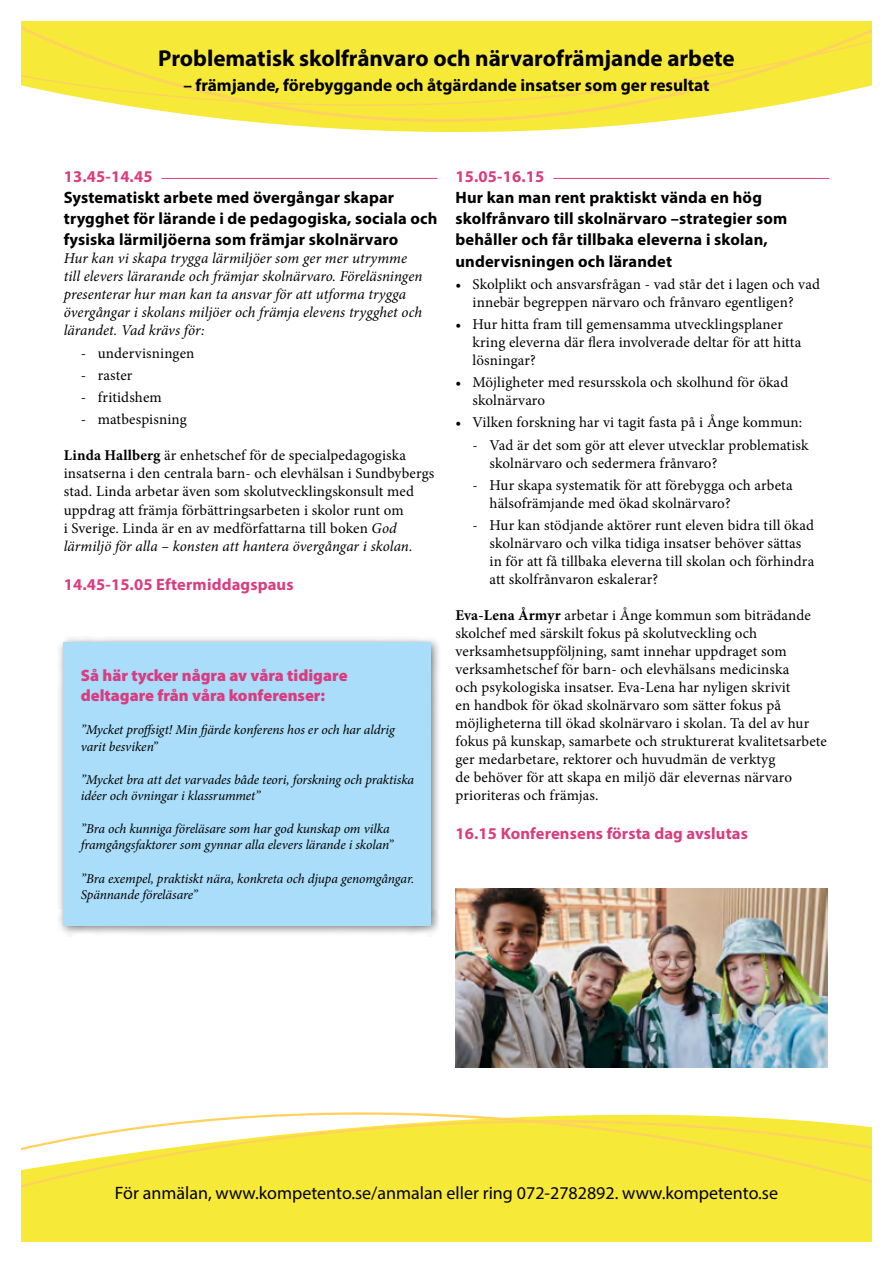
<style>
.page{position:relative;width:893px;height:1263px;background:#fff}
.page>*{position:absolute;margin:0;border:0;box-sizing:border-box;transform-origin:0 0}
.t1{font:700 23.1px "Myriad Pro";color:#000}
.t2{font:18px "Myriad Pro";color:#000}
.t3{font:700 17.25px "Myriad Pro";color:#000}
.t4{font:700 16.5px/21px "Myriad Pro";letter-spacing:.01em;color:#000}
.t5{font:700 16.5px "Myriad Pro";letter-spacing:.01em;color:#da3c81}
.t6{font:900 16.5px/19.8px "Myriad Pro";color:#da3c81}
.t7{font:15px/18px "Minion Pro";letter-spacing:.005em;color:#000}
.t8{font:italic 15px/18px "Minion Pro";letter-spacing:.005em;color:#000}
.t9{font:italic 13.5px/16.2px "Minion Pro";letter-spacing:-.01em;color:#000}
.s1{font-weight:700}
.s2{font-style:italic}
</style>
<div class="page">
<svg style="left:21px;top:1067px;width:851px;height:175px"></svg>
<svg style="left:21px;top:1105px;width:851px;height:3px"></svg>
<svg style="left:21px;top:1108px;width:851px;height:108px;fill:#f7e938"></svg>
<hr style="left:162px;top:178px;width:275px;height:1px;background:#da3c81">
<div style="left:58px;top:636px;width:383px;height:300px;background:#000;opacity:.55"></div>
<div style="left:64px;top:642px;width:367px;height:283px;background:#a9ddf9"></div>
<hr style="left:553px;top:178px;width:276px;height:1px;background:#da3c81">
<svg style="left:163px;top:111px;width:578px;height:22px;fill:#f7e938"></svg>
<svg style="left:21px;top:21px;width:851px;height:90px;background:#f7e841"></svg>
<img style="left:455px;top:889px;width:373px;height:178px">
<h1 class="t1" style="left:158px;top:43px;width:578px">Problematisk skolfrånvaro och närvarofrämjande arbete</h1>
<p class="t3" style="left:183px;top:74px;width:528px">– främjande, förebyggande och åtgärdande insatser som ger resultat</p>
<p class="t5" style="left:64px;top:166px;width:90px">13.45-14.45</p>
<p class="t4" style="left:64px;top:187px;width:375px">Systematiskt arbete med övergångar skapar trygghet för lärande i de pedagogiska, sociala och fysiska lärmiljöerna som främjar skolnärvaro</p>
<p class="t8" style="left:64px;top:250px;width:360px">Hur kan vi skapa trygga lärmiljöer som ger mer utrymme till elevers lärarande och främjar skolnärvaro. Föreläsningen presenterar hur man kan ta ansvar för att utforma trygga övergångar i skolans miljöer och främja elevens trygghet och lärandet. Vad krävs för:</p>
<p class="t7" style="left:81px;top:344px;width:115px">- undervisningen</p>
<p class="t7" style="left:81px;top:366px;width:53px">- raster</p>
<p class="t7" style="left:81px;top:388px;width:83px">- fritidshem</p>
<p class="t7" style="left:81px;top:411px;width:107px">- matbespisning</p>
<p class="t7" style="left:64px;top:447px;width:372px"><span class="s1">Linda Hallberg</span> är enhetschef för de specialpedagogiska insatserna i den centrala barn- och elevhälsan i Sundbybergs stad. Linda arbetar även som skolutvecklingskonsult med uppdrag att främja förbättringsarbeten i skolor runt om<br>i Sverige. Linda är en av medförfattarna till boken <span class="s2">God lärmiljö för alla – konsten att hantera övergångar i skolan.</span></p>
<p class="t5" style="left:64px;top:573px;width:231px">14.45-15.05 Eftermiddagspaus</p>
<p class="t6" style="left:81px;top:666px;width:268px">Så här tycker några av våra tidigare deltagare från våra konferenser:</p>
<p class="t9" style="left:81px;top:722px;width:315px">”Mycket proffsigt! Min fjärde konferens hos er och har aldrig varit besviken”</p>
<p class="t9" style="left:81px;top:771px;width:335px">”Mycket bra att det varvades både teori, forskning och praktiska idéer och övningar i klassrummet”</p>
<p class="t9" style="left:81px;top:821px;width:314px">”Bra och kunniga föreläsare som har god kunskap om vilka framgångsfaktorer som gynnar alla elevers lärande i skolan”</p>
<p class="t9" style="left:81px;top:870px;width:335px">”Bra exempel, praktiskt nära, konkreta och djupa genomgångar.<br>Spännande föreläsare”</p>
<p class="t5" style="left:455px;top:166px;width:90px">15.05-16.15</p>
<p class="t4" style="left:455px;top:187px;width:333px">Hur kan man rent praktiskt vända en hög skolfrånvaro till skolnärvaro –strategier som behåller och får tillbaka eleverna i skolan, undervisningen och lärandet</p>
<p class="t7" style="left:472px;top:275px;width:349px;text-indent:-17px">• Skolplikt och ansvarsfrågan - vad står det i lagen och vad innebär begreppen närvaro och frånvaro egentligen?</p>
<p class="t7" style="left:472px;top:315px;width:330px;text-indent:-17px">• Hur hitta fram till gemensamma utvecklingsplaner kring eleverna där flera involverade deltar för att hitta lösningar?</p>
<p class="t7" style="left:472px;top:373px;width:317px;text-indent:-17px">• Möjligheter med resursskola och skolhund för ökad skolnärvaro</p>
<p class="t7" style="left:455px;top:414px;width:348px">• Vilken forskning har vi tagit fasta på i Ånge kommun:</p>
<p class="t7" style="left:489px;top:436px;width:321px;text-indent:-17px">- Vad är det som gör att elever utvecklar problematisk skolnärvaro och sedermera frånvaro?</p>
<p class="t7" style="left:490px;top:476px;width:305px;text-indent:-17px">- Hur skapa systematik för att förebygga och arbeta hälsofrämjande med ökad skolnärvaro?</p>
<p class="t7" style="left:490px;top:516px;width:326px;text-indent:-17px">- Hur kan stödjande aktörer runt eleven bidra till ökad skolnärvaro och vilka tidiga insatser behöver sättas in för att få tillbaka eleverna till skolan och förhindra att skolfrånvaron eskalerar?</p>
<p class="t7" style="left:456px;top:606px;width:373px"><span class="s1">Eva-Lena Årmyr</span> arbetar i Ånge kommun som biträdande skolchef med särskilt fokus på skolutveckling och verksamhetsuppföljning, samt innehar uppdraget som verksamhetschef för barn- och elevhälsans medicinska<br>och psykologiska insatser. Eva-Lena har nyligen skrivit<br>en handbok för ökad skolnärvaro som sätter fokus på möjligheterna till ökad skolnärvaro i skolan. Ta del av hur fokus på kunskap, samarbete och strukturerat kvalitetsarbete ger medarbetare, rektorer och huvudmän de verktyg<br>de behöver för att skapa en miljö där elevernas närvaro prioriteras och främjas.</p>
<p class="t5" style="left:455px;top:823px;width:294px">16.15 Konferensens första dag avslutas</p>
<p class="t2" style="left:115px;top:1182px;width:665px">För anmälan, www.kompetento.se/anmalan eller ring 072-2782892. www.kompetento.se</p>
</div>
